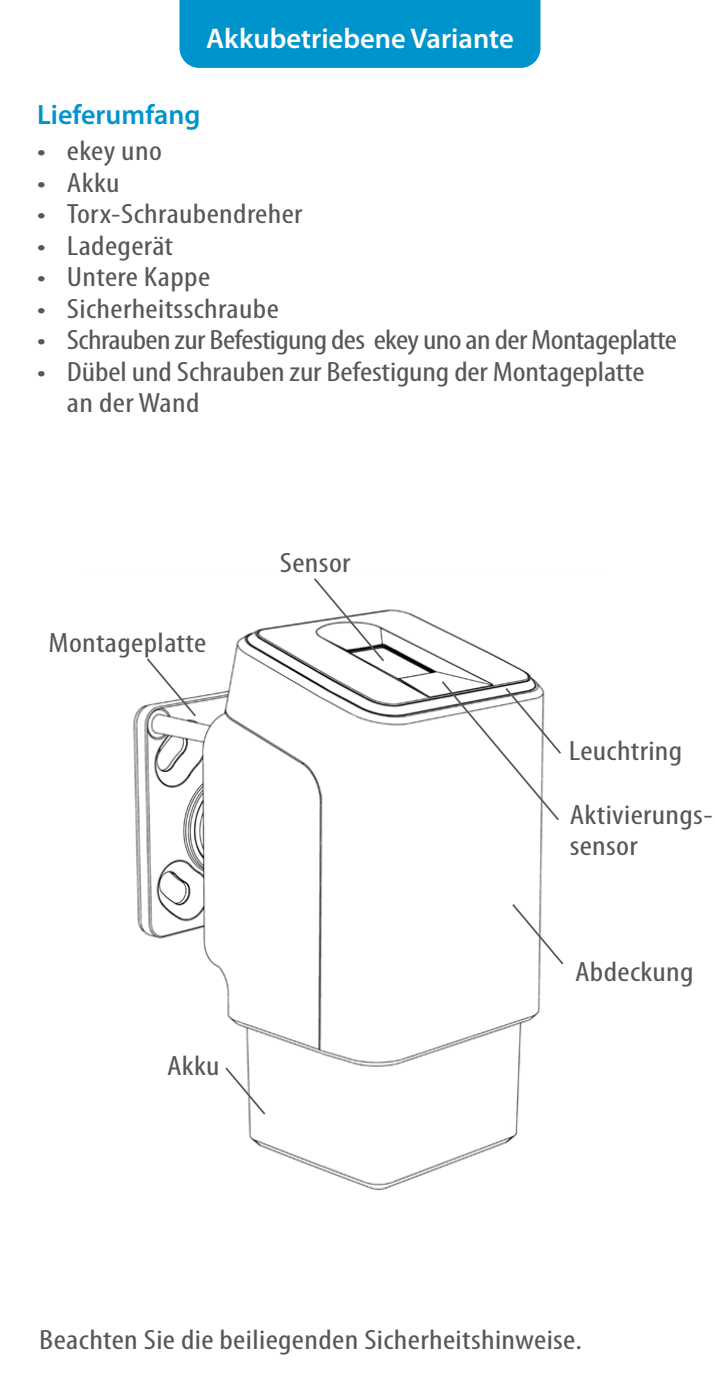
<style>
.page{position:relative;width:715px;height:1389px;background:#fff}
.page>*{position:absolute;margin:0;border:0;box-sizing:border-box;transform-origin:0 0}
.t1{font:600 28.35px "Myriad Pro";color:#fff}
.t2{font:condensed 28px/31.5px "Myriad Pro";letter-spacing:.01em;color:#575756;scale:1.2 1}
.t3{font:condensed 28px "Myriad Pro";letter-spacing:-.02em;color:#575756;scale:1.2 1}
.t4{font:600 28px "Myriad Pro";color:#0094cd}
</style>
<div class="page">
<img style="left:133px;top:609px;width:410px;height:582px">
<div style="left:179px;top:0;width:361px;height:68px;background:#0094cd"></div>
<svg style="left:145px;top:656px;width:53px;height:62px"></svg>
<svg style="left:312px;top:578px;width:74px;height:85px"></svg>
<svg style="left:440px;top:679px;width:121px;height:143px"></svg>
<svg style="left:510px;top:902px;width:54px;height:64px"></svg>
<svg style="left:223px;top:1066px;width:44px;height:50px"></svg>
<p class="t1" style="left:206px;top:20px;width:309px">Akkubetriebene Variante</p>
<p class="t4" style="left:37px;top:97px;width:165px">Lieferumfang</p>
<p class="t2" style="left:37px;top:135px;width:105px">• ekey uno</p>
<p class="t2" style="left:37px;top:167px;width:70px">• Akku</p>
<p class="t2" style="left:37px;top:198px;width:223px">• Torx-Schraubendreher</p>
<p class="t2" style="left:37px;top:230px;width:115px">• Ladegerät</p>
<p class="t2" style="left:37px;top:261px;width:146px">• Untere Kappe</p>
<p class="t2" style="left:37px;top:293px;width:203px">• Sicherheitsschraube</p>
<p class="t3" style="left:37px;top:323px;width:534px">• Schrauben zur Befestigung des ekey uno an der Montageplatte</p>
<p class="t2" style="left:67px;top:356px;width:483px;text-indent:-30px">• Dübel und Schrauben zur Befestigung der Montageplatte an der Wand</p>
<p class="t2" style="left:49px;top:626px;width:133px">Montageplatte</p>
<p class="t2" style="left:279px;top:547px;width:60px">Sensor</p>
<p class="t2" style="left:167px;top:1050px;width:45px">Akku</p>
<p class="t2" style="left:568px;top:735px;width:96px">Leuchtring</p>
<p class="t2" style="left:569px;top:799px;width:121px">Aktivierungs&shy;sensor</p>
<p class="t2" style="left:575px;top:956px;width:100px">Abdeckung</p>
<p class="t2" style="left:39px;top:1323px;width:454px">Beachten Sie die beiliegenden Sicherheitshinweise.</p>
</div>
